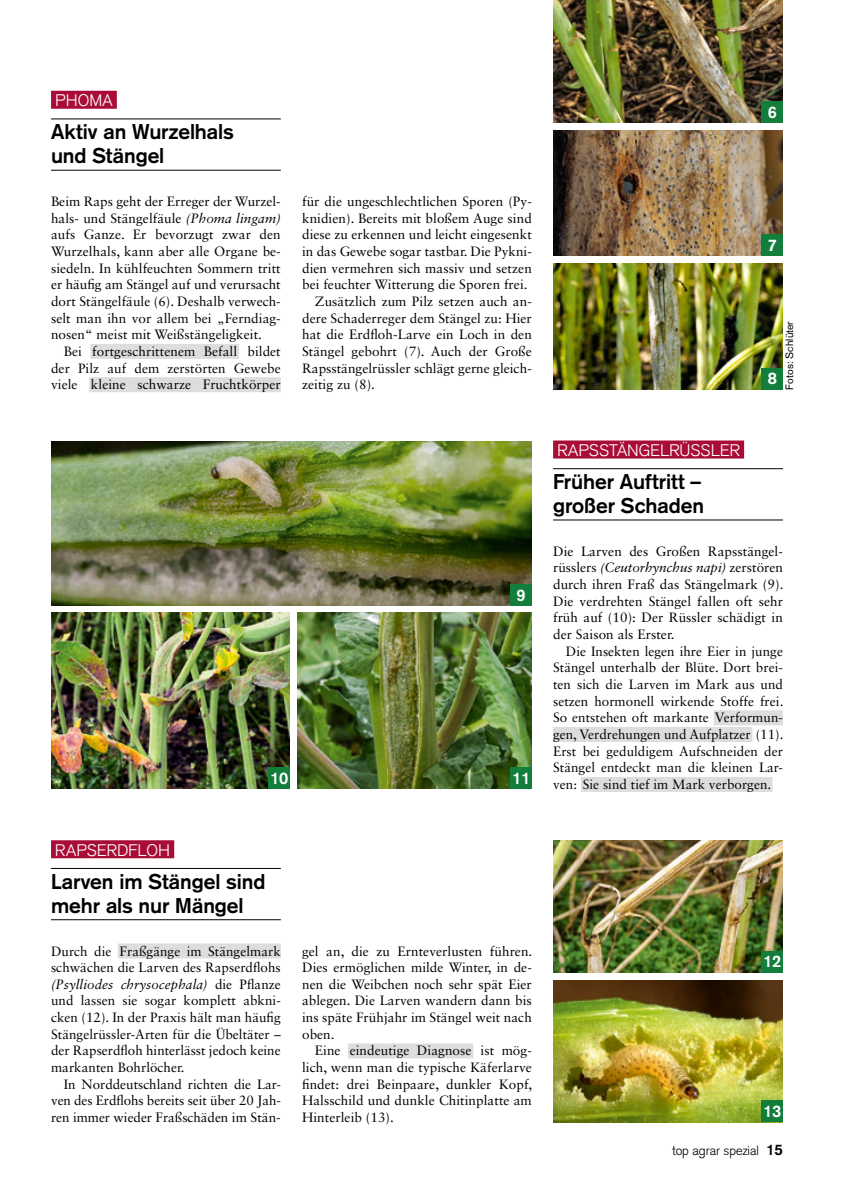
<style>
.page{position:relative;width:851px;height:1191px;background:#fff}
.page>*{position:absolute;margin:0;border:0;box-sizing:border-box;transform-origin:0 0}
.Titel_Zusatzinfo{font:700 21px/24px "Basic Commercial LT Pro";letter-spacing:-.005em;color:#000}
.Dachzeile_rot{font:300 16.5px "Basic Commercial LT Pro";letter-spacing:.005em;color:#fff}
.Bildnummer{font:700 16.5px "Basic Commercial LT Pro";color:#fff}
.Bodytext{font:13.5px/16.6px "Sabon LT Std";letter-spacing:.005em;color:#000;text-align:justify}
.Bodytext_ohne_Einzug{font:13.5px/16.6px "Sabon LT Std";letter-spacing:.005em;color:#000;text-align:justify}
.t1{font:300 13.2px "Basic Commercial LT Pro";color:#000}
.Bildnachweis{font:10.5px "Basic Commercial LT Pro";color:#000}
.s1{font-style:italic}
.s2{font-weight:700;font-size:15px}
</style>
<div class="page">
<div style="left:51px;top:91px;width:66px;height:18px;background:#a80c37"></div>
<hr style="left:51px;top:118px;width:230px;height:1px;background:#000">
<hr style="left:51px;top:170px;width:230px;height:1px;background:#000">
<div style="left:90px;top:344px;width:149px;height:15px;background:#dcddde"></div>
<div style="left:89px;top:377px;width:192px;height:15px;background:#dcddde"></div>
<div style="left:553px;top:440px;width:191px;height:18px;background:#a80c37"></div>
<hr style="left:553px;top:468px;width:229px;height:1px;background:#000">
<hr style="left:553px;top:519px;width:229px;height:1px;background:#000">
<div style="left:713px;top:710px;width:69px;height:15px;background:#dcddde"></div>
<div style="left:553px;top:727px;width:199px;height:15px;background:#dcddde"></div>
<div style="left:581px;top:777px;width:191px;height:15px;background:#dcddde"></div>
<img style="left:51px;top:441px;width:480px;height:165px">
<img style="left:51px;top:613px;width:238px;height:176px">
<img style="left:553px;top:0;width:229px;height:122px">
<img style="left:553px;top:130px;width:229px;height:126px">
<img style="left:553px;top:263px;width:229px;height:126px">
<img style="left:297px;top:613px;width:234px;height:176px">
<div style="left:761px;top:235px;width:21px;height:21px;background:#137e3c"></div>
<div style="left:761px;top:101px;width:21px;height:21px;background:#137e3c"></div>
<div style="left:761px;top:368px;width:21px;height:21px;background:#137e3c"></div>
<div style="left:268px;top:767px;width:22px;height:22px;background:#137e3c"></div>
<div style="left:510px;top:767px;width:21px;height:22px;background:#137e3c"></div>
<div style="left:510px;top:584px;width:21px;height:22px;background:#137e3c"></div>
<img style="left:553px;top:980px;width:229px;height:142px">
<img style="left:553px;top:840px;width:229px;height:132px">
<div style="left:51px;top:840px;width:123px;height:18px;background:#a80c37"></div>
<hr style="left:51px;top:868px;width:230px;height:1px;background:#000">
<hr style="left:51px;top:919px;width:230px;height:1px;background:#000">
<div style="left:118px;top:943px;width:163px;height:15px;background:#dcddde"></div>
<div style="left:348px;top:1043px;width:125px;height:15px;background:#dcddde"></div>
<div style="left:761px;top:951px;width:21px;height:21px;background:#137e3c"></div>
<div style="left:761px;top:1100px;width:21px;height:22px;background:#137e3c"></div>
<p class="Dachzeile_rot" style="left:55px;top:91px;width:59px">PHOMA</p>
<p class="Titel_Zusatzinfo" style="left:51px;top:120px;width:184px">Aktiv an Wurzelhals und Stängel</p>
<p class="Bodytext_ohne_Einzug" style="left:51px;top:193px;width:231px">Beim Raps geht der Erreger der Wurzel&shy;hals- und Stängelfäule <span class="s1">(Phoma lingam) </span>aufs Ganze. Er bevorzugt zwar den Wurzelhals, kann aber alle Organe be&shy;siedeln. In kühlfeuchten Sommern tritt er häufig am Stängel auf und verursacht dort Stängelfäule (6). Deshalb verwech&shy;selt man ihn vor allem bei „Ferndiag&shy;nosen“ meist mit Weißstängeligkeit.</p>
<p class="Bodytext" style="left:51px;top:343px;width:231px;text-indent:13px">Bei fortgeschrittenem Befall bildet der Pilz auf dem zerstörten Gewebe viele kleine schwarze Fruchtkörper</p>
<p class="Bodytext" style="left:302px;top:193px;width:231px">für die ungeschlechtlichen Sporen (Py&shy;knidien). Bereits mit bloßem Auge sind diese zu erkennen und leicht eingesenkt in das Gewebe sogar tastbar. Die Pykni&shy;dien vermehren sich massiv und setzen bei feuchter Witterung die Sporen frei.</p>
<p class="Bodytext" style="left:302px;top:293px;width:231px;text-indent:13px">Zusätzlich zum Pilz setzen auch an&shy;dere Schaderreger dem Stängel zu: Hier hat die Erdfloh-Larve ein Loch in den Stängel gebohrt (7). Auch der Große Rapsstängelrüssler schlägt gerne gleich&shy;zeitig zu (8).</p>
<p class="Bildnummer" style="left:516px;top:585px;width:11px">9</p>
<p class="Bildnummer" style="left:270px;top:768px;width:20px">10</p>
<p class="Bildnummer" style="left:512px;top:768px;width:20px">11</p>
<p class="Dachzeile_rot" style="left:55px;top:840px;width:116px">RAPSERDFLOH</p>
<p class="Titel_Zusatzinfo" style="left:51px;top:869px;width:216px">Larven im Stängel sind mehr als nur Mängel</p>
<p class="Bodytext_ohne_Einzug" style="left:51px;top:942px;width:231px">Durch die Fraßgänge im Stängelmark schwächen die Larven des Rapserdflohs <span class="s1">(Psylliodes chrysocephala)</span> die Pflanze und lassen sie sogar komplett abkni&shy;cken (12). In der Praxis hält man häufig Stängelrüssler-Arten für die Übeltäter – der Rapserdfloh hinterlässt jedoch keine markanten Bohrlöcher.</p>
<p class="Bodytext" style="left:51px;top:1075px;width:231px;text-indent:13px">In Norddeutschland richten die Lar&shy;ven des Erdflohs bereits seit über 20 Jah&shy;ren immer wieder Fraßschäden im Stän-</p>
<p class="Bodytext" style="left:302px;top:942px;width:232px">gel an, die zu Ernteverlusten führen.<br>Dies ermöglichen milde Winter, in de&shy;nen die Weibchen noch sehr spät Eier ablegen. Die Larven wandern dann bis ins späte Frühjahr im Stängel weit nach oben.</p>
<p class="Bodytext" style="left:302px;top:1042px;width:232px;text-indent:13px">Eine eindeutige Diagnose ist mög&shy;lich, wenn man die typische Käferlarve findet: drei Beinpaare, dunkler Kopf, Halsschild und dunkle Chitinplatte am Hinterleib (13).</p>
<p class="Bildnummer" style="left:767px;top:102px;width:11px">6</p>
<p class="Bildnummer" style="left:767px;top:236px;width:11px">7</p>
<p class="Bildnummer" style="left:767px;top:369px;width:11px">8</p>
<p class="Bildnachweis" style="left:783px;top:390px;width:70px;rotate:-90deg">Fotos: Schlüter</p>
<p class="Dachzeile_rot" style="left:557px;top:440px;width:184px">RAPSSTÄNGELRÜSSLER</p>
<p class="Titel_Zusatzinfo" style="left:553px;top:469px;width:152px">Früher Auftritt – großer Schaden</p>
<p class="Bodytext_ohne_Einzug" style="left:553px;top:542px;width:232px">Die Larven des Großen Rapsstängel&shy;rüsslers <span class="s1">(Ceutorhynchus napi)</span> zerstören durch ihren Fraß das Stängelmark (9).<br>Die verdrehten Stängel fallen oft sehr früh auf (10): Der Rüssler schädigt in der Saison als Erster.</p>
<p class="Bodytext" style="left:553px;top:642px;width:232px;text-indent:13px">Die Insekten legen ihre Eier in junge Stängel unterhalb der Blüte. Dort brei&shy;ten sich die Larven im Mark aus und setzen hormonell wirkende Stoffe frei.<br>So entstehen oft markante Verformun&shy;gen, Verdrehungen und Aufplatzer (11).<br>Erst bei geduldigem Aufschneiden der Stängel entdeckt man die kleinen Lar&shy;ven: Sie sind tief im Mark verborgen.</p>
<p class="Bildnummer" style="left:762px;top:952px;width:20px">12</p>
<p class="Bildnummer" style="left:762px;top:1101px;width:20px">13</p>
<p class="t1" style="left:672px;top:1143px;width:112px">top agrar spezial <span class="s2">15</span></p>
</div>
